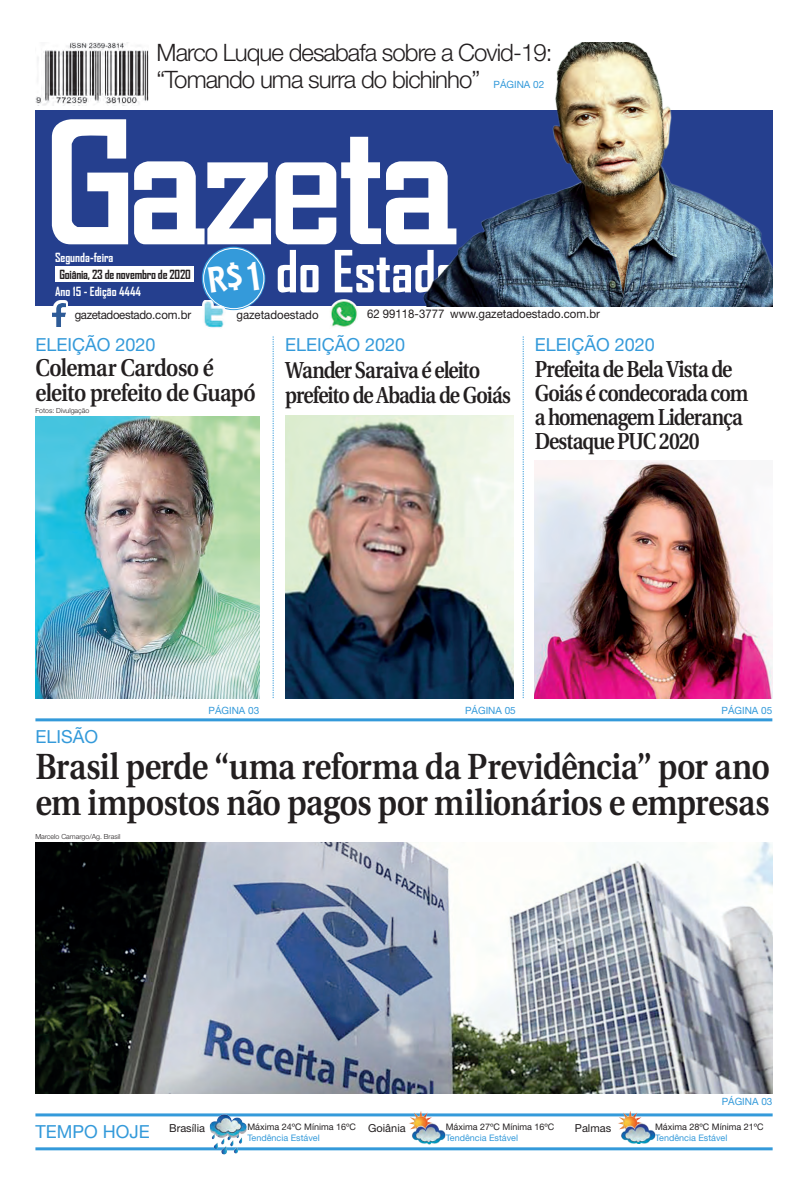
<style>
.page{position:relative;width:808px;height:1191px;background:#fff}
.page>*{position:absolute;margin:0;border:0;box-sizing:border-box;transform-origin:0 0}
.t1{font:700 55.6px "Agency FB";color:#fff}
.Manchete{font:600 36.3px/36px "Utopia";letter-spacing:-.02em;color:#231f20;scale:.88 1}
.Manchete-2{font:600 24.2px/25px "Utopia";letter-spacing:-.03em;color:#231f20;scale:.87 1}
.t2{font:300 24px/27px "Helvetica Neue";letter-spacing:-.04em;color:#231f20}
.Manchete-3{font:600 23.1px/24px "Utopia";letter-spacing:-.05em;color:#231f20;scale:.85 1}
.Retranca{font:18px "Helvetica Neue";color:#349ada}
.t3{font:700 12.1px "Agency FB";color:#fff}
.t4{font:700 12.1px "Agency FB";letter-spacing:-.02em;color:#231f20}
.t5{font:12px "Helvetica Neue";color:#231f20;scale:.95 1}
.t6{font:12px "Helvetica Neue";letter-spacing:-.03em;color:#231f20;scale:.95 1}
.Legenda{font:11px "Helvetica Neue";color:#231f20}
.Retranca-2{font:10px "Helvetica Neue";color:#349ada}
.Legenda-2{font:9px "Helvetica Neue";color:#231f20}
.Legenda-3{font:9px "Helvetica Neue";color:#349ada}
.Crédito_Fotógrafo{font:300 7px "Helvetica Neue";color:#231f20}
</style>
<div class="page">
<div style="left:35px;top:110px;width:737px;height:196px;background:#253f8e"></div>
<svg style="left:52px;top:119px;width:76px;height:125px"></svg>
<svg style="left:134px;top:161px;width:215px;height:83px"></svg>
<div style="left:55px;top:266px;width:138px;height:15px;background:#fff"></div>
<svg style="left:55px;top:300px;width:13px;height:27px"></svg>
<img style="left:52px;top:303px;width:13px;height:23px">
<hr style="left:35px;top:1113px;width:738px;height:3px;background:#349ada">
<hr style="left:35px;top:1147px;width:738px;height:3px;background:#349ada">
<img style="left:209px;top:1114px;width:37px;height:40px">
<img style="left:408px;top:1111px;width:38px;height:33px">
<img style="left:617px;top:1111px;width:38px;height:33px">
<svg style="left:273px;top:336px;width:1px;height:362px"></svg>
<svg style="left:523px;top:336px;width:1px;height:362px"></svg>
<svg style="left:202px;top:247px;width:63px;height:63px"></svg>
<div style="left:203px;top:248px;width:61px;height:61px;border:1px solid #fff;border-radius:50%"></div>
<img style="left:202px;top:300px;width:23px;height:29px">
<img style="left:330px;top:299px;width:28px;height:28px">
<img style="left:349px;top:43px;width:423px;height:263px">
<div style="left:157px;top:42px;width:394px;height:48px;background:#fff"></div>
<img style="left:35px;top:43px;width:113px;height:63px">
<hr style="left:35px;top:718px;width:737px;height:3px;background:#349ada">
<img style="left:35px;top:417px;width:224px;height:281px">
<img style="left:36px;top:842px;width:736px;height:251px">
<img style="left:285px;top:415px;width:228px;height:283px">
<img style="left:535px;top:461px;width:237px;height:237px">
<div style="left:208px;top:262px;width:51px;height:31px;background:#349ada"></div>
<p class="t2" style="left:157px;top:39px;width:397px">Marco Luque desabafa sobre a Covid-19: “Tomando uma surra do bichinho”</p>
<p class="Retranca-2" style="left:494px;top:79px;width:52px">PÁGINA 02</p>
<p class="t3" style="left:55px;top:250px;width:60px">Segunda-feira</p>
<p class="t4" style="left:59px;top:267px;width:133px">Goiânia, 23 de novembro de 2020</p>
<p class="t3" style="left:55px;top:283px;width:88px">Ano 15 - Edição 4444</p>
<p class="t1" style="left:276px;top:237px;width:184px">do Estado</p>
<p class="t6" style="left:75px;top:307px;width:124px">gazetadoestado.com.br</p>
<p class="t5" style="left:236px;top:308px;width:88px">gazetadoestado</p>
<p class="t5" style="left:367px;top:307px;width:83px">62 99118-3777</p>
<p class="t5" style="left:450px;top:307px;width:159px">www.gazetadoestado.com.br</p>
<p class="Retranca" style="left:35px;top:333px;width:122px">ELEIÇÃO 2020</p>
<p class="Retranca" style="left:285px;top:333px;width:122px">ELEIÇÃO 2020</p>
<p class="Retranca" style="left:535px;top:333px;width:122px">ELEIÇÃO 2020</p>
<p class="Manchete-2" style="left:35px;top:355px;width:255px">Colemar Cardoso é eleito prefeito de Guapó</p>
<p class="Crédito_Fotógrafo" style="left:35px;top:406px;width:55px">Fotos: Divulgação</p>
<p class="Manchete-3" style="left:285px;top:357px;width:267px;line-height:25px">Wander Saraiva é eleito prefeito de Abadia de Goiás</p>
<p class="Manchete-3" style="left:535px;top:357px;width:253px">Prefeita de Bela Vista de<br>Goiás é condecorada com a homenagem Liderança<br>Destaque PUC 2020</p>
<p class="Retranca" style="left:35px;top:726px;width:64px">ELISÃO</p>
<p class="Retranca-2" style="left:209px;top:705px;width:52px">PÁGINA 03</p>
<p class="Retranca-2" style="left:465px;top:705px;width:52px">PÁGINA 05</p>
<p class="Retranca-2" style="left:722px;top:705px;width:52px">PÁGINA 05</p>
<p class="Manchete" style="left:35px;top:749px;width:836px">Brasil perde “uma reforma da Previdência” por ano em impostos não pagos por milionários e empresas</p>
<p class="Crédito_Fotógrafo" style="left:35px;top:832px;width:86px">Marcelo Camargo/Ag. Brasil</p>
<p class="Retranca" style="left:35px;top:1120px;width:116px">TEMPO HOJE</p>
<p class="Legenda" style="left:169px;top:1121px;width:37px">Brasília</p>
<p class="Legenda-2" style="left:247px;top:1121px;width:110px">Máxima 24ºC Mínima 16ºC</p>
<p class="Legenda" style="left:368px;top:1121px;width:39px">Goiânia</p>
<p class="Legenda" style="left:575px;top:1121px;width:38px">Palmas</p>
<p class="Legenda-3" style="left:247px;top:1132px;width:74px">Tendência Estável</p>
<p class="Legenda-2" style="left:446px;top:1121px;width:110px">Máxima 27ºC Mínima 16ºC</p>
<p class="Legenda-3" style="left:446px;top:1132px;width:74px">Tendência Estável</p>
<p class="Retranca-2" style="left:722px;top:1095px;width:52px">PÁGINA 03</p>
<p class="Legenda-2" style="left:655px;top:1121px;width:110px">Máxima 28ºC Mínima 21ºC</p>
<p class="Legenda-3" style="left:655px;top:1132px;width:74px">Tendência Estável</p>
</div>
